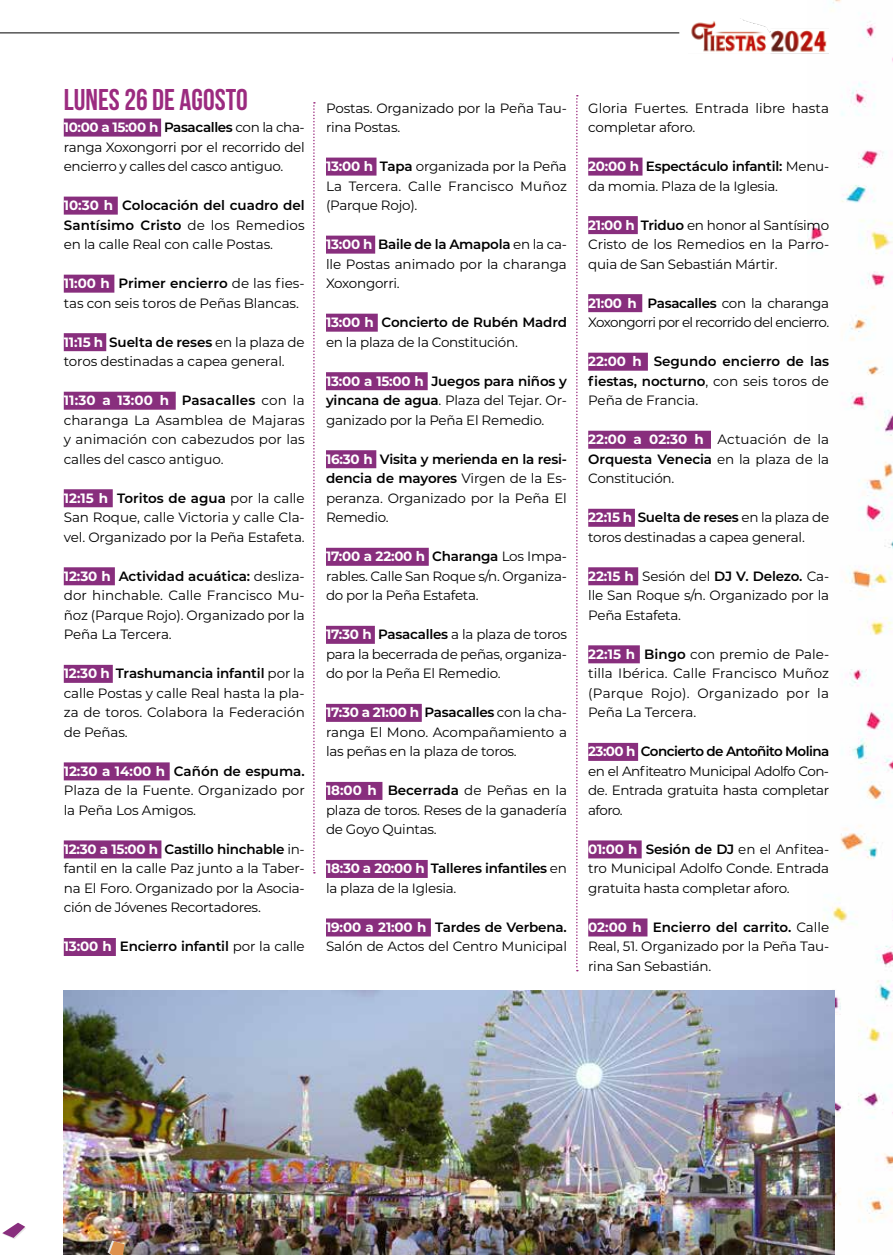
<style>
.page{position:relative;width:893px;height:1255px;background:#fff}
.page>*{position:absolute;margin:0;border:0;box-sizing:border-box;transform-origin:0 0}
.t1{font:700 30px "Bebas Neue";color:#9b2b7f}
.t2{font:13.5px/19.5px "Montserrat";letter-spacing:-.015em;color:#000;text-align:justify}
.t3{font:600 13.5px/19.5px "Montserrat";letter-spacing:-.01em;color:#000;text-align:justify}
.t4{font:13.5px/19.5px "Montserrat";letter-spacing:-.045em;color:#000}
.t5{font:13.5px/19.5px "Montserrat";letter-spacing:.005em;color:#000}
.s1{font-weight:700;color:#fff}
.s2{font-weight:600}
.s3{font-weight:400}
</style>
<div class="page">
<hr style="left:0;top:32px;width:679px;height:1px;background:#000">
<img style="left:808px;top:0;width:85px;height:1222px">
<div style="left:64px;top:118px;width:97px;height:18px;background:#882e7d"></div>
<div style="left:64px;top:196px;width:54px;height:18px;background:#882e7d"></div>
<div style="left:64px;top:274px;width:50px;height:18px;background:#882e7d"></div>
<div style="left:64px;top:333px;width:42px;height:18px;background:#882e7d"></div>
<div style="left:64px;top:391px;width:112px;height:18px;background:#882e7d"></div>
<div style="left:64px;top:489px;width:49px;height:18px;background:#882e7d"></div>
<div style="left:64px;top:567px;width:51px;height:18px;background:#882e7d"></div>
<div style="left:64px;top:664px;width:49px;height:18px;background:#882e7d"></div>
<div style="left:64px;top:762px;width:106px;height:18px;background:#882e7d"></div>
<div style="left:64px;top:840px;width:97px;height:18px;background:#882e7d"></div>
<div style="left:64px;top:937px;width:52px;height:18px;background:#882e7d"></div>
<div style="left:326px;top:157px;width:50px;height:18px;background:#882e7d"></div>
<div style="left:326px;top:235px;width:49px;height:18px;background:#882e7d"></div>
<div style="left:326px;top:313px;width:52px;height:18px;background:#882e7d"></div>
<div style="left:326px;top:372px;width:102px;height:18px;background:#882e7d"></div>
<div style="left:326px;top:450px;width:50px;height:18px;background:#882e7d"></div>
<div style="left:326px;top:547px;width:103px;height:18px;background:#882e7d"></div>
<div style="left:326px;top:625px;width:49px;height:18px;background:#882e7d"></div>
<div style="left:326px;top:703px;width:96px;height:18px;background:#882e7d"></div>
<div style="left:326px;top:781px;width:56px;height:18px;background:#882e7d"></div>
<div style="left:326px;top:859px;width:102px;height:18px;background:#882e7d"></div>
<div style="left:326px;top:918px;width:105px;height:18px;background:#882e7d"></div>
<div style="left:588px;top:157px;width:54px;height:18px;background:#882e7d"></div>
<div style="left:588px;top:216px;width:50px;height:18px;background:#882e7d"></div>
<div style="left:588px;top:294px;width:54px;height:18px;background:#882e7d"></div>
<div style="left:588px;top:352px;width:60px;height:18px;background:#882e7d"></div>
<div style="left:588px;top:430px;width:123px;height:18px;background:#882e7d"></div>
<div style="left:588px;top:508px;width:47px;height:18px;background:#882e7d"></div>
<div style="left:588px;top:567px;width:50px;height:18px;background:#882e7d"></div>
<div style="left:588px;top:645px;width:52px;height:18px;background:#882e7d"></div>
<div style="left:588px;top:742px;width:50px;height:18px;background:#882e7d"></div>
<div style="left:588px;top:840px;width:54px;height:18px;background:#882e7d"></div>
<div style="left:588px;top:918px;width:59px;height:18px;background:#882e7d"></div>
<img style="left:64px;top:990px;width:771px;height:264px">
<svg style="left:313px;top:102px;width:2px;height:771px"></svg>
<svg style="left:576px;top:95px;width:2px;height:876px"></svg>
<img style="left:691px;top:18px;width:138px;height:38px">
<svg style="left:2px;top:1222px;width:24px;height:17px"></svg>
<svg style="left:108px;top:1240px;width:17px;height:14px"></svg>
<h1 class="t1" style="left:64px;top:83px;width:185px">LUNES 26 DE AGOSTO</h1>
<p class="t2" style="left:64px;top:117px;width:242px"><span class="s1">10:00 a 15:00 h</span> <span class="s2">Pasacalles</span> con la cha&shy;ranga Xoxongorri por el recorrido del encierro y calles del casco antiguo.</p>
<p class="t2" style="left:64px;top:195px;width:242px"><span class="s1">10:30 h</span> <span class="s2">Colocación del cuadro del Santísimo Cristo</span> de los Remedios en la calle Real con calle Postas.</p>
<p class="t2" style="left:64px;top:273px;width:242px"><span class="s1">11:00 h</span> <span class="s2">Primer encierro</span> de las fies&shy;tas con seis toros de Peñas Blancas.</p>
<p class="t2" style="left:64px;top:331px;width:242px"><span class="s1">11:15 h</span> <span class="s2">Suelta de reses</span> en la plaza de toros destinadas a capea general.</p>
<p class="t2" style="left:64px;top:390px;width:242px"><span class="s1">11:30 a 13:00 h</span> <span class="s2">Pasacalles</span> con la charanga La Asamblea de Majaras y animación con cabezudos por las calles del casco antiguo.</p>
<p class="t2" style="left:64px;top:487px;width:242px"><span class="s1">12:15 h</span> <span class="s2">Toritos de agua</span> por la calle San Roque, calle Victoria y calle Cla&shy;vel. Organizado por la Peña Estafeta.</p>
<p class="t2" style="left:64px;top:565px;width:242px"><span class="s1">12:30 h</span> <span class="s2">Actividad acuática:</span> desliza&shy;dor hinchable. Calle Francisco Mu&shy;ñoz (Parque Rojo). Organizado por la Peña La Tercera.</p>
<p class="t2" style="left:64px;top:663px;width:243px"><span class="s1">12:30 h</span> <span class="s2">Trashumancia infantil</span> por la calle Postas y calle Real hasta la pla&shy;za de toros. Colabora la Federación de Peñas.</p>
<p class="t2" style="left:64px;top:760px;width:243px"><span class="s1">12:30 a 14:00 h</span> <span class="s2">Cañón de espuma.<br></span>Plaza de la Fuente. Organizado por la Peña Los Amigos.</p>
<p class="t2" style="left:64px;top:838px;width:243px"><span class="s1">12:30 a 15:00 h</span> <span class="s2">Castillo hinchable</span> in&shy;fantil en la calle Paz junto a la Taber&shy;na El Foro. Organizado por la Asocia&shy;ción de Jóvenes Recortadores.</p>
<p class="t3" style="left:64px;top:936px;width:243px"><span class="s1">13:00 h</span> Encierro infantil <span class="s3">por la calle</span></p>
<p class="t2" style="left:326px;top:97px;width:242px">Postas. Organizado por la Peña Tau&shy;rina Postas.</p>
<p class="t2" style="left:326px;top:156px;width:242px"><span class="s1">13:00 h</span> <span class="s2">Tapa</span> organizada por la Peña La Tercera. Calle Francisco Muñoz (Parque Rojo).</p>
<p class="t2" style="left:326px;top:234px;width:243px"><span class="s1">13:00 h</span> <span class="s2">Baile de la Amapola</span> en la ca&shy;lle Postas animado por la charanga Xoxongorri.</p>
<p class="t2" style="left:326px;top:312px;width:242px"><span class="s1">13:00 h</span> <span class="s2">Concierto de Rubén Madrd </span>en la plaza de la Constitución.</p>
<p class="t2" style="left:326px;top:370px;width:242px"><span class="s1">13:00 a 15:00 h</span> <span class="s2">Juegos para niños y yincana de agua</span>. Plaza del Tejar. Or&shy;ganizado por la Peña El Remedio.</p>
<p class="t2" style="left:326px;top:448px;width:243px"><span class="s1">16:30 h</span> <span class="s2">Visita y merienda en la resi&shy;dencia de mayores</span> Virgen de la Es&shy;peranza. Organizado por la Peña El Remedio.</p>
<p class="t2" style="left:326px;top:546px;width:243px"><span class="s1">17:00 a 22:00 h</span> <span class="s2">Charanga</span> Los Impa&shy;rables. Calle San Roque s/n. Organiza&shy;do por la Peña Estafeta.</p>
<p class="t2" style="left:326px;top:624px;width:242px"><span class="s1">17:30 h</span> <span class="s2">Pasacalles</span> a la plaza de toros para la becerrada de peñas, organiza&shy;do por la Peña El Remedio.</p>
<p class="t2" style="left:326px;top:702px;width:242px"><span class="s1">17:30 a 21:00 h</span> <span class="s2">Pasacalles</span> con la cha&shy;ranga El Mono. Acompañamiento a las peñas en la plaza de toros.</p>
<p class="t2" style="left:326px;top:780px;width:243px"><span class="s1">18:00 h</span> <span class="s2">Becerrada</span> de Peñas en la plaza de toros. Reses de la ganadería de Goyo Quintas.</p>
<p class="t2" style="left:326px;top:858px;width:243px"><span class="s1">18:30 a 20:00 h</span> <span class="s2">Talleres infantiles</span> en la plaza de la Iglesia.</p>
<p class="t2" style="left:326px;top:916px;width:243px"><span class="s1">19:00 a 21:00 h</span> <span class="s2">Tardes de Verbena.<br></span>Salón de Actos del Centro Municipal</p>
<p class="t5" style="left:588px;top:97px;width:242px">Gloria Fuertes. Entrada libre hasta completar aforo.</p>
<p class="t2" style="left:588px;top:156px;width:243px"><span class="s1">20:00 h</span> <span class="s2">Espectáculo infantil:</span> Menu&shy;da momia. Plaza de la Iglesia.</p>
<p class="t2" style="left:588px;top:214px;width:242px"><span class="s1">21:00 h</span> <span class="s2">Triduo</span> en honor al Santísimo Cristo de los Remedios en la Parro&shy;quia de San Sebastián Mártir.</p>
<p class="t4" style="left:588px;top:292px;width:242px"><span class="s1">21:00 h</span> <span class="s2">Pasacalles</span> con la charanga<br>Xoxongorri por el recorrido del encierro.</p>
<p class="t3" style="left:588px;top:351px;width:242px"><span class="s1">22:00 h</span> Segundo encierro de las fiestas, nocturno<span class="s3">, con seis toros de Peña de Francia.</span></p>
<p class="t2" style="left:588px;top:429px;width:242px"><span class="s1">22:00 a 02:30 h</span> Actuación de la <span class="s2">Orquesta Venecia</span> en la plaza de la Constitución.</p>
<p class="t2" style="left:588px;top:507px;width:242px"><span class="s1">22:15 h</span> <span class="s2">Suelta de reses</span> en la plaza de toros destinadas a capea general.</p>
<p class="t2" style="left:588px;top:565px;width:242px"><span class="s1">22:15 h</span> Sesión del <span class="s2">DJ V. Delezo.</span> Ca&shy;lle San Roque s/n. Organizado por la Peña Estafeta.</p>
<p class="t2" style="left:588px;top:643px;width:242px"><span class="s1">22:15 h</span> <span class="s2">Bingo</span> con premio de Pale&shy;tilla Ibérica. Calle Francisco Muñoz (Parque Rojo). Organizado por la Peña La Tercera.</p>
<p class="t2" style="left:588px;top:741px;width:243px"><span class="s1">23:00 h</span> <span class="s2">Concierto de Antoñito Molina </span>en el Anfiteatro Municipal Adolfo Con&shy;de. Entrada gratuita hasta completar aforo.</p>
<p class="t2" style="left:588px;top:838px;width:242px"><span class="s1">01:00 h</span> <span class="s2">Sesión de DJ</span> en el Anfitea&shy;tro Municipal Adolfo Conde. Entrada gratuita hasta completar aforo.</p>
<p class="t2" style="left:588px;top:916px;width:242px"><span class="s1">02:00 h</span> <span class="s2">Encierro del carrito.</span> Calle Real, 51. Organizado por la Peña Tau&shy;rina San Sebastián.</p>
</div>
